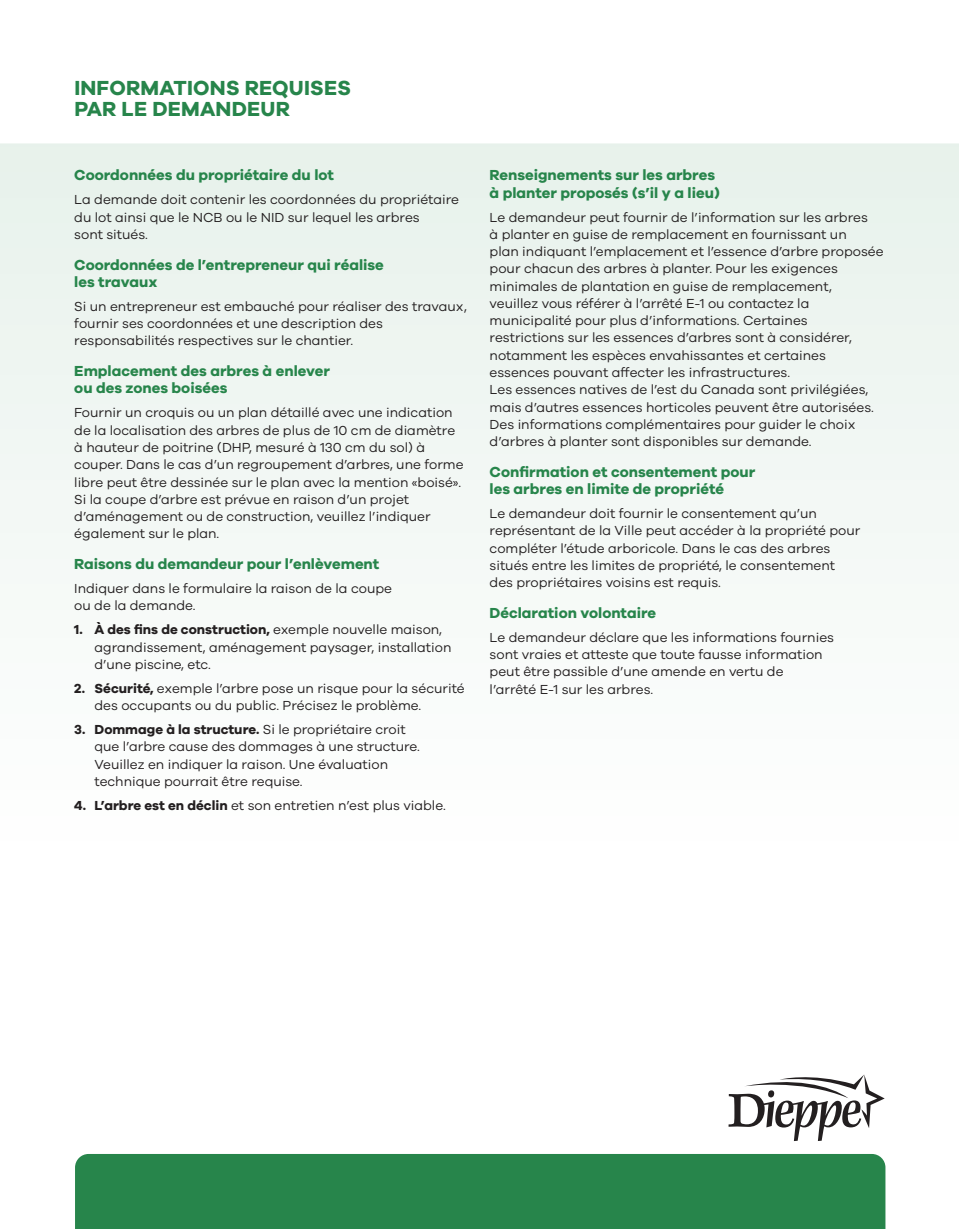
<style>
.page{position:relative;width:959px;height:1229px;background:#fff}
.page>*{position:absolute;margin:0;border:0;box-sizing:border-box;transform-origin:0 0}
.t1{font:700 21px/21px "Galano Grotesque";letter-spacing:.01em;color:#27854b}
.t2{font:700 15px/17.2px "Galano Grotesque";color:#27854b}
.t3{font:13.5px/17.2px "Galano Grotesque";color:#231f20}
.s1{font-weight:700}
</style>
<div class="page">
<div style="left:0;top:143px;width:958px;height:416px;background:#eef5f1"></div>
<div style="left:75px;top:1154px;width:810px;height:74px;background:#27854b"></div>
<svg style="left:728px;top:1074px;width:156px;height:67px"></svg>
<h1 class="t1" style="left:74px;top:77px;width:278px">INFORMATIONS REQUISES<br>PAR LE DEMANDEUR</h1>
<p class="t2" style="left:74px;top:166px;width:261px">Coordonnées du propriétaire du lot</p>
<p class="t3" style="left:74px;top:191px;width:386px">La demande doit contenir les coordonnées du propriétaire du lot ainsi que le NCB ou le NID sur lequel les arbres<br>sont situés.</p>
<p class="t2" style="left:74px;top:255px;width:311px">Coordonnées de l’entrepreneur qui réalise les travaux</p>
<p class="t3" style="left:74px;top:297px;width:394px">Si un entrepreneur est embauché pour réaliser des travaux, fournir ses coordonnées et une description des responsabilités respectives sur le chantier.</p>
<p class="t2" style="left:74px;top:362px;width:257px">Emplacement des arbres à enlever ou des zones boisées</p>
<p class="t3" style="left:74px;top:404px;width:391px">Fournir un croquis ou un plan détaillé avec une indication de la localisation des arbres de plus de 10 cm de diamètre à hauteur de poitrine (DHP, mesuré à 130 cm du sol) à couper. Dans le cas d’un regroupement d’arbres, une forme libre peut être dessinée sur le plan avec la mention «boisé».<br>Si la coupe d’arbre est prévue en raison d’un projet d’aménagement ou de construction, veuillez l’indiquer également sur le plan.</p>
<p class="t2" style="left:74px;top:555px;width:306px">Raisons du demandeur pour l’enlèvement</p>
<p class="t3" style="left:74px;top:579px;width:319px">Indiquer dans le formulaire la raison de la coupe ou de la demande.</p>
<p class="t3" style="left:94px;top:621px;width:358px;text-indent:-20px"><span class="s1">1. À des fins de construction,</span> exemple nouvelle maison, agrandissement, aménagement paysager, installation d’une piscine, etc.</p>
<p class="t3" style="left:94px;top:679px;width:371px;text-indent:-20px"><span class="s1">2. Sécurité,</span> exemple l’arbre pose un risque pour la sécurité des occupants ou du public. Précisez le problème.</p>
<p class="t3" style="left:94px;top:720px;width:327px;text-indent:-20px"><span class="s1">3. Dommage à la structure.</span> Si le propriétaire croit que l’arbre cause des dommages à une structure.<br>Veuillez en indiquer la raison. Une évaluation technique pourrait être requise.</p>
<p class="t3" style="left:74px;top:796px;width:373px"><span class="s1">4. L’arbre est en déclin</span> et son entretien n’est plus viable.</p>
<p class="t2" style="left:489px;top:166px;width:232px">Renseignements sur les arbres à planter proposés (s’il y a lieu)</p>
<p class="t3" style="left:489px;top:208px;width:395px">Le demandeur peut fournir de l’information sur les arbres<br>à planter en guise de remplacement en fournissant un<br>plan indiquant l’emplacement et l’essence d’arbre proposée pour chacun des arbres à planter. Pour les exigences minimales de plantation en guise de remplacement, veuillez vous référer à l’arrêté E-1 ou contactez la municipalité pour plus d’informations. Certaines restrictions sur les essences d’arbres sont à considérer, notamment les espèces envahissantes et certaines essences pouvant affecter les infrastructures.<br>Les essences natives de l’est du Canada sont privilégiées, mais d’autres essences horticoles peuvent être autorisées.<br>Des informations complémentaires pour guider le choix d’arbres à planter sont disponibles sur demande.</p>
<p class="t2" style="left:489px;top:462px;width:267px">Confirmation et consentement pour les arbres en limite de propriété</p>
<p class="t3" style="left:489px;top:504px;width:372px">Le demandeur doit fournir le consentement qu’un représentant de la Ville peut accéder à la propriété pour compléter l’étude arboricole. Dans le cas des arbres situés entre les limites de propriété, le consentement des propriétaires voisins est requis.</p>
<p class="t2" style="left:489px;top:603px;width:168px">Déclaration volontaire</p>
<p class="t3" style="left:489px;top:628px;width:346px">Le demandeur déclare que les informations fournies sont vraies et atteste que toute fausse information peut être passible d’une amende en vertu de<br>l’arrêté E-1 sur les arbres.</p>
</div>
